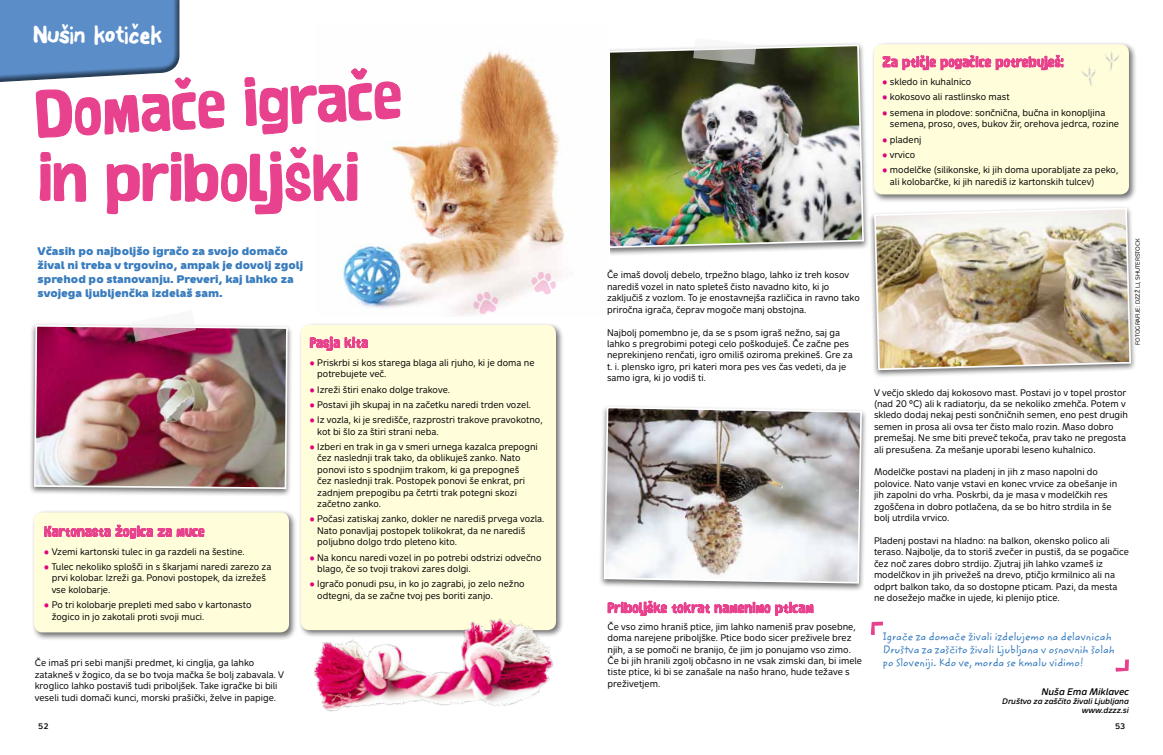
<style>
.page{position:relative;width:1163px;height:755px;background:#fff}
.page>*{position:absolute;margin:0;border:0;box-sizing:border-box;transform-origin:0 0}
.t1{font:64.2px "Bosque Wood";color:#e8418d}
.t2{font:27px "Font On A Stick";color:#fff;scale:1.1 1}
.t3{font:14px "Bosque Wood";letter-spacing:.02em;color:#e8418d}
.t4{font:700 11px/14px "Metron Medium Pro";color:#387cbe}
.t5{font:11px/13px "Zemke Hand ITCA";color:#387cbe}
.t6{font:9.5px/11.4px "Metron Text Pro";color:#000;scale:.95 1}
.t7{font:italic 9.5px "Metron Medium Pro";color:#000;scale:.95 1}
.t8{font:italic 8px/9px "Metron Medium Pro";color:#000;text-align:right;scale:.95 1}
.t9{font:8px "Metron Medium Pro";color:#000}
.t10{font:6px "Metron Text Pro";color:#000;scale:.96 1}
.s1{font-size:11px;color:#e3007a}
</style>
<div class="page">
<svg style="left:1115px;top:659px;width:13px;height:12px"></svg>
<svg style="left:870px;top:621px;width:12px;height:13px"></svg>
<div style="left:597px;top:42px;width:271px;height:214px;background:#000;opacity:.56"></div>
<img style="left:609px;top:44px;width:255px;height:205px">
<div style="left:868px;top:205px;width:267px;height:172px;background:#000;opacity:.56"></div>
<img style="left:873px;top:206px;width:258px;height:165px">
<div style="left:598px;top:403px;width:269px;height:188px;background:#000;opacity:.56"></div>
<img style="left:602px;top:405px;width:260px;height:179px">
<div style="left:31px;top:509px;width:266px;height:131px;background:#000;opacity:.56"></div>
<div style="left:34px;top:512px;width:255px;height:120px;background:#fffdda;border-radius:9px"></div>
<div style="left:298px;top:322px;width:266px;height:315px;background:#000;opacity:.56"></div>
<div style="left:301px;top:325px;width:255px;height:304px;background:#fffdda;border-radius:9px"></div>
<div style="left:871px;top:41px;width:266px;height:161px;background:#000;opacity:.56"></div>
<div style="left:873px;top:44px;width:255px;height:150px;background:#fffdda;border-radius:9px"></div>
<div style="left:29px;top:322px;width:264px;height:175px;background:#000;opacity:.56"></div>
<img style="left:33px;top:324px;width:255px;height:165px">
<img style="left:289px;top:602px;width:275px;height:110px">
<img style="left:337px;top:42px;width:272px;height:274px">
<svg style="left:44px;top:509px;width:160px;height:30px"></svg>
<svg style="left:310px;top:324px;width:58px;height:27px"></svg>
<svg style="left:607px;top:577px;width:206px;height:40px"></svg>
<svg style="left:882px;top:41px;width:181px;height:30px"></svg>
<svg style="left:0;top:0;width:401px;height:215px"></svg>
<svg style="left:693px;top:42px;width:63px;height:22px"></svg>
<svg style="left:132px;top:322px;width:64px;height:19px"></svg>
<svg style="left:531px;top:271px;width:25px;height:24px"></svg>
<svg style="left:473px;top:291px;width:25px;height:24px"></svg>
<img style="left:1105px;top:51px;width:14px;height:20px">
<img style="left:1082px;top:66px;width:14px;height:20px">
<h2 class="t2" style="left:34px;top:18px;width:117px">Nušin koticˇek</h2>
<h1 class="t1" style="left:33px;top:73px;width:368px;rotate:-3deg">Domače igrače</h1>
<h1 class="t1" style="left:38px;top:136px;width:322px">in priboljški</h1>
<p class="t4" style="left:38px;top:243px;width:267px">Včasih po najboljšo igračo za svojo domačo žival ni treba v trgovino, ampak je dovolj zgolj sprehod po stanovanju. Preveri, kaj lahko za svojega ljubljenčka izdelaš sam.</p>
<h3 class="t3" style="left:44px;top:522px;width:162px">Kartonasta žogica za muce</h3>
<p class="t6" style="left:44px;top:545px;width:213px"><span class="s1">•</span> Vzemi kartonski tulec in ga razdeli na šestine.</p>
<p class="t6" style="left:52px;top:560px;width:233px;text-indent:-7px"><span class="s1">•</span> Tulec nekoliko splošči in s škarjami naredi zarezo za prvi kolobar. Izreži ga. Ponovi postopek, da izrežeš vse kolobarje.</p>
<p class="t6" style="left:52px;top:598px;width:212px;text-indent:-7px"><span class="s1">•</span> Po tri kolobarje prepleti med sabo v kartonasto žogico in jo zakotali proti svoji muci.</p>
<p class="t6" style="left:35px;top:656px;width:264px">Če imaš pri sebi manjši predmet, ki cinglja, ga lahko zatakneš v žogico, da se bo tvoja mačka še bolj zabavala. V kroglico lahko postaviš tudi priboljšek. Take igračke bi bili veseli tudi domači kunci, morski prašički, želve in papige.</p>
<p class="t9" style="left:38px;top:720px;width:12px">52</p>
<p class="t6" style="left:317px;top:356px;width:230px;text-indent:-7px"><span class="s1">•</span> Priskrbi si kos starega blaga ali rjuho, ki je doma ne potrebujete več.</p>
<p class="t6" style="left:310px;top:383px;width:149px"><span class="s1">•</span> Izreži štiri enako dolge trakove.</p>
<p class="t6" style="left:310px;top:398px;width:234px"><span class="s1">•</span> Postavi jih skupaj in na začetku naredi trden vozel.</p>
<p class="t6" style="left:317px;top:414px;width:239px;text-indent:-7px"><span class="s1">•</span> Iz vozla, ki je središče, razprostri trakove pravokotno, kot bi šlo za štiri strani neba.</p>
<p class="t6" style="left:317px;top:440px;width:234px;text-indent:-7px"><span class="s1">•</span> Izberi en trak in ga v smeri urnega kazalca prepogni čez naslednji trak tako, da oblikuješ zanko. Nato ponovi isto s spodnjim trakom, ki ga prepogneš<br>čez naslednji trak. Postopek ponovi še enkrat, pri zadnjem prepogibu pa četrti trak potegni skozi začetno zanko.</p>
<p class="t6" style="left:317px;top:513px;width:241px;text-indent:-7px"><span class="s1">•</span> Počasi zatiskaj zanko, dokler ne narediš prvega vozla.<br>Nato ponavljaj postopek tolikokrat, da ne narediš poljubno dolgo trdo pleteno kito.</p>
<p class="t6" style="left:317px;top:551px;width:237px;text-indent:-7px"><span class="s1">•</span> Na koncu naredi vozel in po potrebi odstrizi odvečno blago, če so tvoji trakovi zares dolgi.</p>
<p class="t6" style="left:317px;top:578px;width:220px;text-indent:-7px"><span class="s1">•</span> Igračo ponudi psu, in ko jo zagrabi, jo zelo nežno odtegni, da se začne tvoj pes boriti zanjo.</p>
<p class="t6" style="left:882px;top:76px;width:95px"><span class="s1">•</span> skledo in kuhalnico</p>
<p class="t6" style="left:882px;top:91px;width:135px"><span class="s1">•</span> kokosovo ali rastlinsko mast</p>
<p class="t6" style="left:889px;top:107px;width:242px;text-indent:-7px"><span class="s1">•</span> semena in plodove: sončnična, bučna in konopljina semena, proso, oves, bukov žir, orehova jedrca, rozine</p>
<p class="t6" style="left:882px;top:133px;width:43px"><span class="s1">•</span> pladenj</p>
<p class="t6" style="left:882px;top:149px;width:36px"><span class="s1">•</span> vrvico</p>
<p class="t6" style="left:889px;top:164px;width:242px;text-indent:-7px"><span class="s1">•</span> modelčke (silikonske, ki jih doma uporabljate za peko, ali kolobarčke, ki jih narediš iz kartonskih tulcev)</p>
<p class="t6" style="left:607px;top:269px;width:267px">Če imaš dovolj debelo, trpežno blago, lahko iz treh kosov narediš vozel in nato spleteš čisto navadno kito, ki jo zaključiš z vozlom. To je enostavnejša različica in ravno tako priročna igrača, čeprav mogoče manj obstojna.</p>
<p class="t6" style="left:607px;top:326px;width:260px">Najbolj pomembno je, da se s psom igraš nežno, saj ga lahko s pregrobimi potegi celo poškoduješ. Če začne pes neprekinjeno renčati, igro omiliš oziroma prekineš. Gre za t. i. plensko igro, pri kateri mora pes ves čas vedeti, da je samo igra, ki jo vodiš ti.</p>
<p class="t6" style="left:607px;top:620px;width:269px">Če vso zimo hraniš ptice, jim lahko nameniš prav posebne, doma narejene priboljške. Ptice bodo sicer preživele brez njih, a se pomoči ne branijo, če jim jo ponujamo vso zimo.<br>Če bi jih hranili zgolj občasno in ne vsak zimski dan, bi imele tiste ptice, ki bi se zanašale na našo hrano, hude težave s preživetjem.</p>
<p class="t10" style="left:1133px;top:344px;width:112px;rotate:-90deg">FOTOGRAFIJE: DZZŽ LJ, SHUTERSTOCK</p>
<p class="t6" style="left:873px;top:386px;width:269px">V večjo skledo daj kokosovo mast. Postavi jo v topel prostor (nad 20 °C) ali k radiatorju, da se nekoliko zmehča. Potem v skledo dodaj nekaj pesti sončničnih semen, eno pest drugih semen in prosa ali ovsa ter čisto malo rozin. Maso dobro premešaj. Ne sme biti preveč tekoča, prav tako ne pregosta ali presušena. Za mešanje uporabi leseno kuhalnico.</p>
<p class="t6" style="left:873px;top:466px;width:258px">Modelčke postavi na pladenj in jih z maso napolni do polovice. Nato vanje vstavi en konec vrvice za obešanje in jih zapolni do vrha. Poskrbi, da je masa v modelčkih res zgoščena in dobro potlačena, da se bo hitro strdila in še bolj utrdila vrvico.</p>
<p class="t6" style="left:873px;top:534px;width:270px">Pladenj postavi na hladno: na balkon, okensko polico ali teraso. Najbolje, da to storiš zvečer in pustiš, da se pogačice čez noč zares dobro strdijo. Zjutraj jih lahko vzameš iz modelčkov in jih privežeš na drevo, ptičjo krmilnico ali na odprt balkon tako, da so dostopne pticam. Pazi, da mesta ne dosežejo mačke in ujede, ki plenijo ptice.</p>
<p class="t5" style="left:882px;top:630px;width:233px">Igrače za domače živali izdelujemo na delavnicah<br>Društva za zaščito živali Ljubljana v osnovnih šolah po Sloveniji. Kdo ve, morda se kmalu vidimo!</p>
<p class="t7" style="left:1041px;top:685px;width:93px">Nuša Ema Miklavec</p>
<p class="t8" style="left:1002px;top:696px;width:135px">Društvo za zaščito živali Ljubljana www.dzzz.si</p>
<p class="t9" style="left:1114px;top:720px;width:12px">53</p>
</div>
